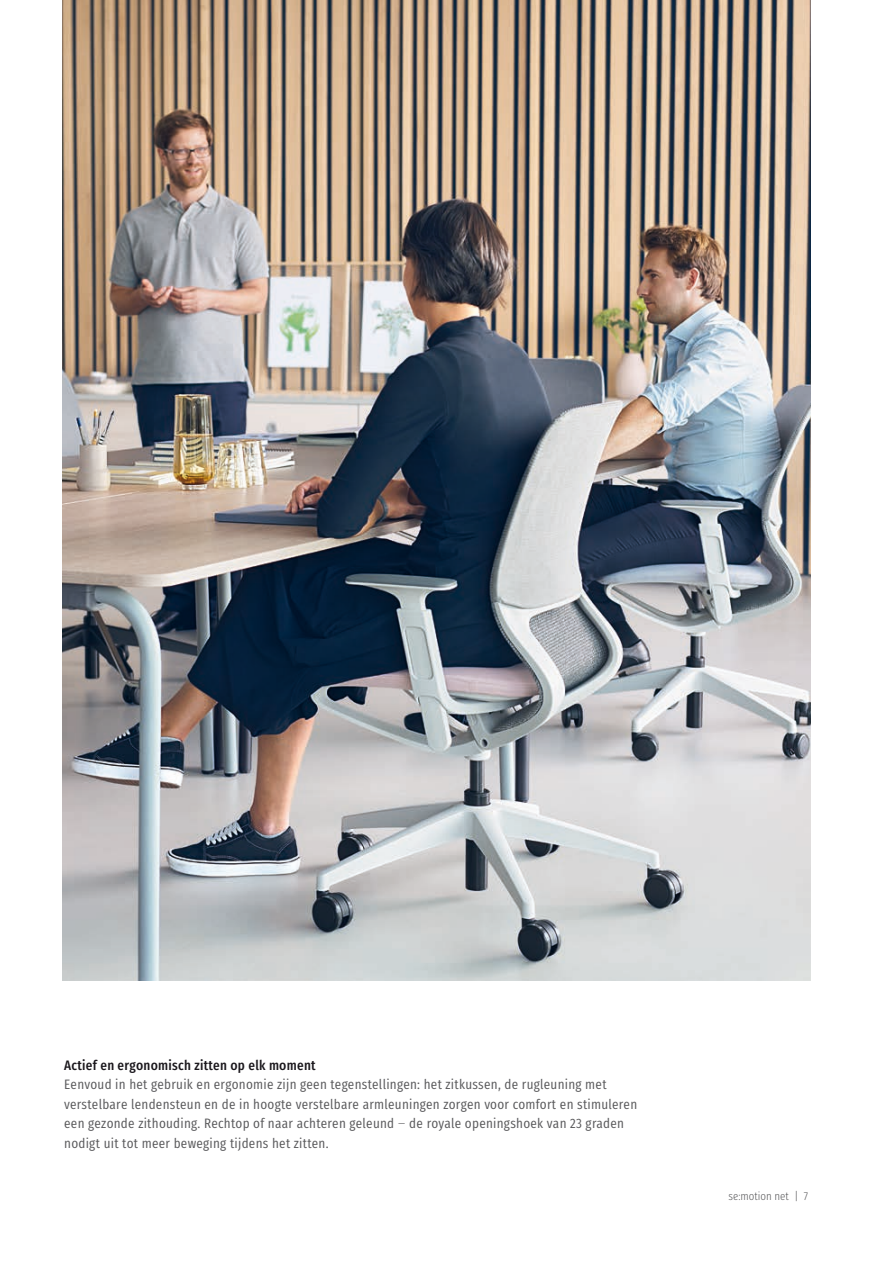
<style>
.page{position:relative;width:893px;height:1263px;background:#fff}
.page>*{position:absolute;margin:0;border:0;box-sizing:border-box;transform-origin:0 0}
.t1{font:13.5px/19.5px "Sedus Text Condensed";letter-spacing:.02em;color:#58585a}
.t2{font:700 13.5px "Sedus Text Condensed";letter-spacing:.02em;color:#1a171c}
.t3{font:300 11.25px "Sedus Text Condensed";color:#58585a}
.s1{font-family:"Sedus Sans";font-weight:300}
</style>
<div class="page">
<img style="left:62px;top:0;width:749px;height:980px">
<p class="t2" style="left:64px;top:1052px;width:253px">Actief en ergonomisch zitten op elk moment</p>
<p class="t1" style="left:64px;top:1073px;width:575px">Eenvoud in het gebruik en ergonomie zijn geen tegenstellingen: het zitkussen, de rugleuning met verstelbare lendensteun en de in hoogte verstelbare armleuningen zorgen voor comfort en stimuleren een gezonde zithouding. Rechtop of naar achteren geleund <span class="s1">—</span> de royale openingshoek van 23 graden nodigt uit tot meer beweging tijdens het zitten.</p>
<p class="t3" style="left:729px;top:1186px;width:81px">se:motion net | 7</p>
</div>
